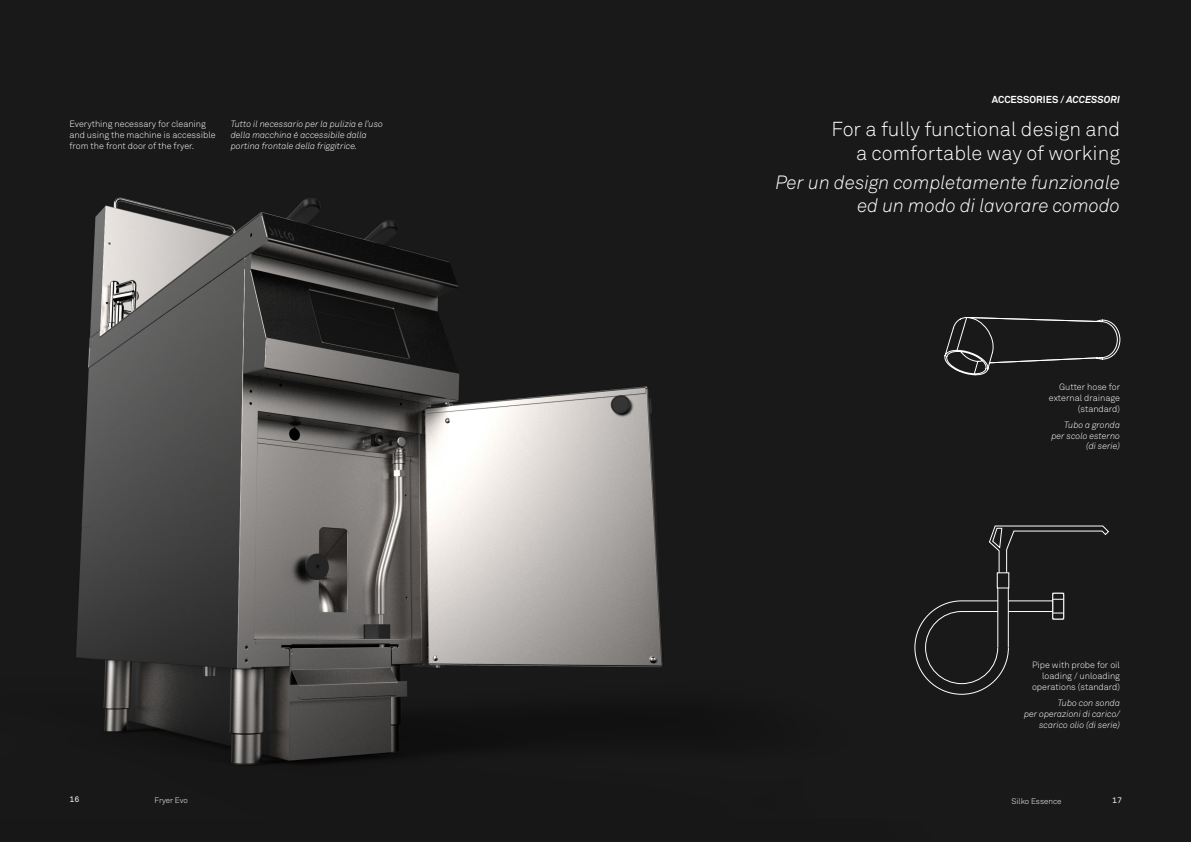
<style>
.page{position:relative;width:1191px;height:842px;background:#fff}
.page>*{position:absolute;margin:0;border:0;box-sizing:border-box;transform-origin:0 0}
.t1{font:20px/24px "Akkurat Light Pro";color:#fff;text-align:right}
.t2{font:italic 19px "Akkurat Light Pro";color:#fff}
.t3{font:700 10px "Akkurat Pro";color:#fff}
.t4{font:italic 9px/10.8px "Akkurat Light Pro";color:#fff;text-align:right}
.t5{font:9px/10.8px "Akkurat Light Pro";color:#fff;text-align:right}
.t6{font:8px "Akkurat Light Pro";color:#fff}
.t7{font:8px "Akkurat Mono";color:#fff}
.s1{font-style:italic}
</style>
<div class="page">
<img style="left:0;top:0;width:1191px;height:842px">
<svg style="left:944px;top:317px;width:176px;height:58px;background:#2b2b2b"></svg>
<svg style="left:1052px;top:593px;width:11px;height:26px"></svg>
<div style="left:1052px;top:593px;width:11px;height:26px;border:1px solid #fff;border-radius:2px"></div>
<svg style="left:914px;top:599px;width:149px;height:96px;background:#222"></svg>
<div style="left:997px;top:577px;width:11px;height:71px;background:#191919"></div>
<svg style="left:989px;top:525px;width:120px;height:53px;background:#262626"></svg>
<div style="left:997px;top:573px;width:12px;height:15px;background:#191919;border:1px solid #fff"></div>
<p class="t5" style="left:69px;top:119px;width:148px;text-align:left">Everything necessary for cleaning and using the machine is accessible from the front door of the fryer.</p>
<p class="t4" style="left:231px;top:119px;width:154px;text-align:left">Tutto il necessario per la pulizia e l’uso della macchina è accessibile dalla portina frontale della friggitrice.</p>
<p class="t3" style="left:991px;top:93px;width:130px">ACCESSORIES / <span class="s1">ACCESSORI</span></p>
<p class="t1" style="left:831px;top:117px;width:290px">For a fully functional design and a comfortable way of working</p>
<p class="t2" style="left:775px;top:171px;width:346px">Per un design completamente funzionale</p>
<p class="t2" style="left:857px;top:194px;width:264px">ed un modo di lavorare comodo</p>
<p class="t5" style="left:1049px;top:382px;width:73px">Gutter hose for external drainage</p>
<p class="t5" style="left:1077px;top:403px;width:44px">(standard)</p>
<p class="t4" style="left:1051px;top:419px;width:70px">Tubo a gronda per scolo esterno (di serie)</p>
<p class="t5" style="left:1032px;top:660px;width:90px">Pipe with probe for oil loading / unloading operations (standard)</p>
<p class="t4" style="left:1024px;top:698px;width:98px">Tubo con sonda<br>per operazioni di carico/ scarico olio (di serie)</p>
<p class="t7" style="left:69px;top:794px;width:11px">16</p>
<p class="t6" style="left:154px;top:795px;width:35px">Fryer Evo</p>
<p class="t6" style="left:1011px;top:796px;width:52px">Silko Essence</p>
<p class="t7" style="left:1112px;top:795px;width:11px">17</p>
</div>
